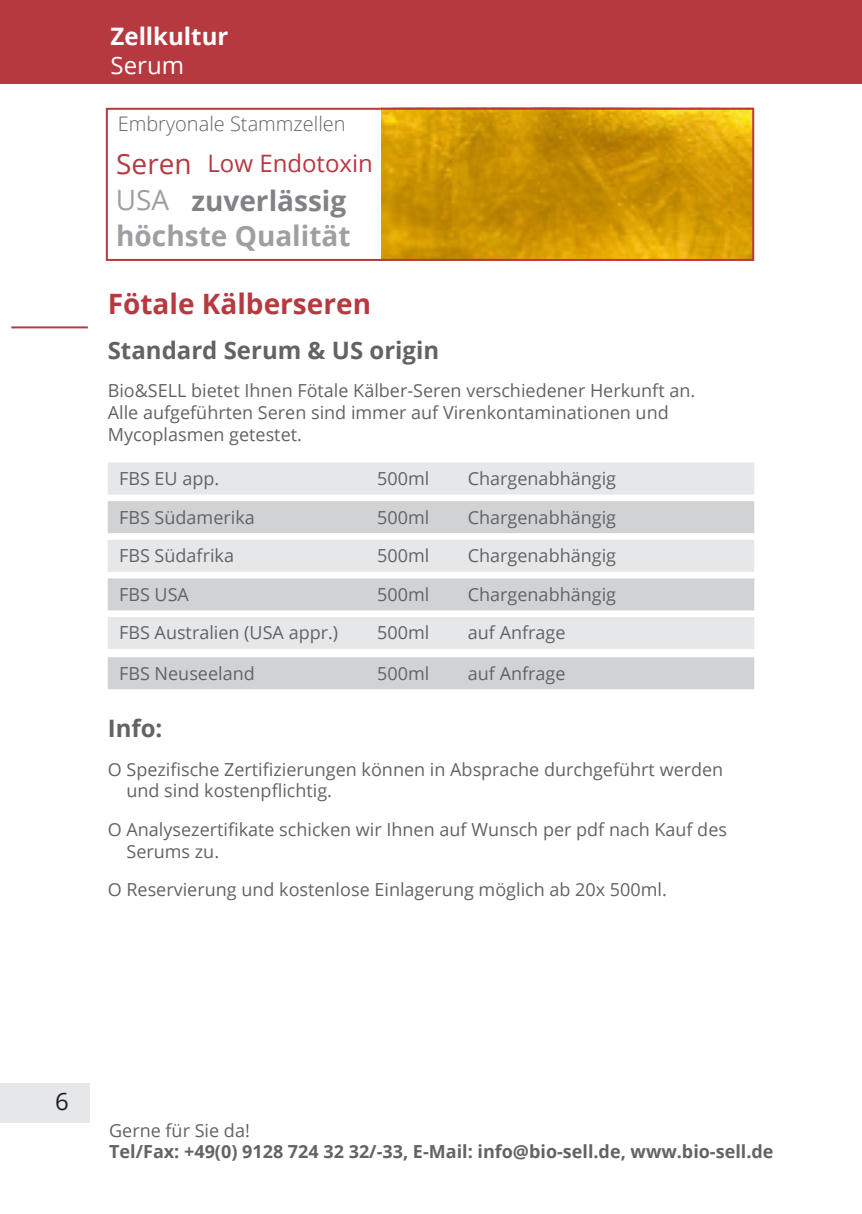
<style>
.page{position:relative;width:862px;height:1214px;background:#fff}
.page>*{position:absolute;margin:0;border:0;box-sizing:border-box;transform-origin:0 0}
.t1{font:700 28px/37.2px "Open Sans";color:#808285}
.t2{font:700 28px "Open Sans";color:#b73940}
.t3{font:700 28px "Open Sans";color:#9d9fa2}
.t4{font:700 24px "Open Sans";color:#636366}
.t5{font:24px "Open Sans";color:#b73940}
.t6{font:700 24px "Open Sans";color:#fff}
.t7{font:24px "Open Sans";color:#fff}
.t8{font:24px "Open Sans";color:#231f20}
.t9{font:300 20px "Open Sans";color:#636366}
.t10{font:18px/21.6px "Open Sans";color:#636366}
.t11{font:700 18px "Open Sans";color:#636366}
.s1{font-weight:400;color:#b73940}
.s2{font-weight:400;color:#9d9fa2}
</style>
<div class="page">
<div style="left:0;top:0;width:862px;height:84px;background:#b73940"></div>
<div style="left:0;top:1083px;width:89px;height:39px;background:#e6e7e9"></div>
<img style="left:382px;top:111px;width:369px;height:147px">
<div style="left:108px;top:462px;width:646px;height:32px;background:#e6e7e9"></div>
<div style="left:108px;top:501px;width:646px;height:32px;background:#d1d2d4"></div>
<div style="left:108px;top:539px;width:646px;height:32px;background:#e6e7e9"></div>
<div style="left:108px;top:578px;width:646px;height:32px;background:#d1d2d4"></div>
<div style="left:108px;top:617px;width:646px;height:32px;background:#e6e7e9"></div>
<div style="left:108px;top:657px;width:646px;height:32px;background:#d1d2d4"></div>
<hr style="left:11px;top:326px;width:77px;height:2px;background:#b73940">
<div style="left:106px;top:108px;width:648px;height:153px;border:2px solid #b73940"></div>
<h2 class="t6" style="left:111px;top:20px;width:119px">Zellkultur</h2>
<h2 class="t7" style="left:111px;top:48px;width:75px">Serum</h2>
<p class="t9" style="left:118px;top:110px;width:229px">Embryonale Stammzellen</p>
<h1 class="t1" style="left:116px;top:144px;width:232px"><span class="s1">Seren<br></span><span class="s2">USA</span> zuverlässig</h1>
<h1 class="t3" style="left:116px;top:215px;width:236px">höchste Qualität</h1>
<h2 class="t5" style="left:207px;top:146px;width:167px">Low Endotoxin</h2>
<h1 class="t2" style="left:108px;top:284px;width:265px">Fötale Kälberseren</h1>
<h2 class="t4" style="left:108px;top:333px;width:333px">Standard Serum &amp; US origin</h2>
<p class="t10" style="left:108px;top:379px;width:589px">Bio&amp;SELL bietet Ihnen Fötale Kälber-Seren verschiedener Herkunft an.<br>Alle aufgeführten Seren sind immer auf Virenkontaminationen und<br>Mycoplasmen getestet.</p>
<p class="t10" style="left:119px;top:467px;width:102px">FBS EU app.</p>
<p class="t10" style="left:377px;top:467px;width:54px">500ml</p>
<p class="t10" style="left:468px;top:467px;width:150px">Chargenabhängig</p>
<p class="t10" style="left:119px;top:505px;width:137px">FBS Südamerika</p>
<p class="t10" style="left:377px;top:505px;width:54px">500ml</p>
<p class="t10" style="left:468px;top:505px;width:150px">Chargenabhängig</p>
<p class="t10" style="left:119px;top:544px;width:116px">FBS Südafrika</p>
<p class="t10" style="left:377px;top:544px;width:54px">500ml</p>
<p class="t10" style="left:468px;top:544px;width:150px">Chargenabhängig</p>
<p class="t10" style="left:119px;top:583px;width:71px">FBS USA</p>
<p class="t10" style="left:377px;top:583px;width:54px">500ml</p>
<p class="t10" style="left:468px;top:583px;width:150px">Chargenabhängig</p>
<p class="t10" style="left:119px;top:621px;width:221px">FBS Australien (USA appr.)</p>
<p class="t10" style="left:377px;top:621px;width:54px">500ml</p>
<p class="t10" style="left:468px;top:621px;width:99px">auf Anfrage</p>
<p class="t10" style="left:119px;top:661px;width:137px">FBS Neuseeland</p>
<p class="t10" style="left:377px;top:661px;width:54px">500ml</p>
<p class="t10" style="left:468px;top:661px;width:99px">auf Anfrage</p>
<h2 class="t4" style="left:108px;top:711px;width:56px">Info:</h2>
<p class="t10" style="left:126px;top:758px;width:598px;text-indent:-19px">O Spezifische Zertifizierungen können in Absprache durchgeführt werden und sind kostenpflichtig.</p>
<p class="t10" style="left:126px;top:818px;width:602px;text-indent:-19px">O Analysezertifikate schicken wir Ihnen auf Wunsch per pdf nach Kauf des<br>Serums zu.</p>
<p class="t10" style="left:108px;top:878px;width:561px">O Reservierung und kostenlose Einlagerung möglich ab 20x 500ml.</p>
<h2 class="t8" style="left:55px;top:1084px;width:15px">6</h2>
<p class="t10" style="left:109px;top:1118px;width:142px">Gerne für Sie da!</p>
<p class="t11" style="left:109px;top:1138px;width:666px">Tel/Fax: +49(0) 9128 724 32 32/-33, E-Mail: info@bio-sell.de, www.bio-sell.de</p>
</div>
